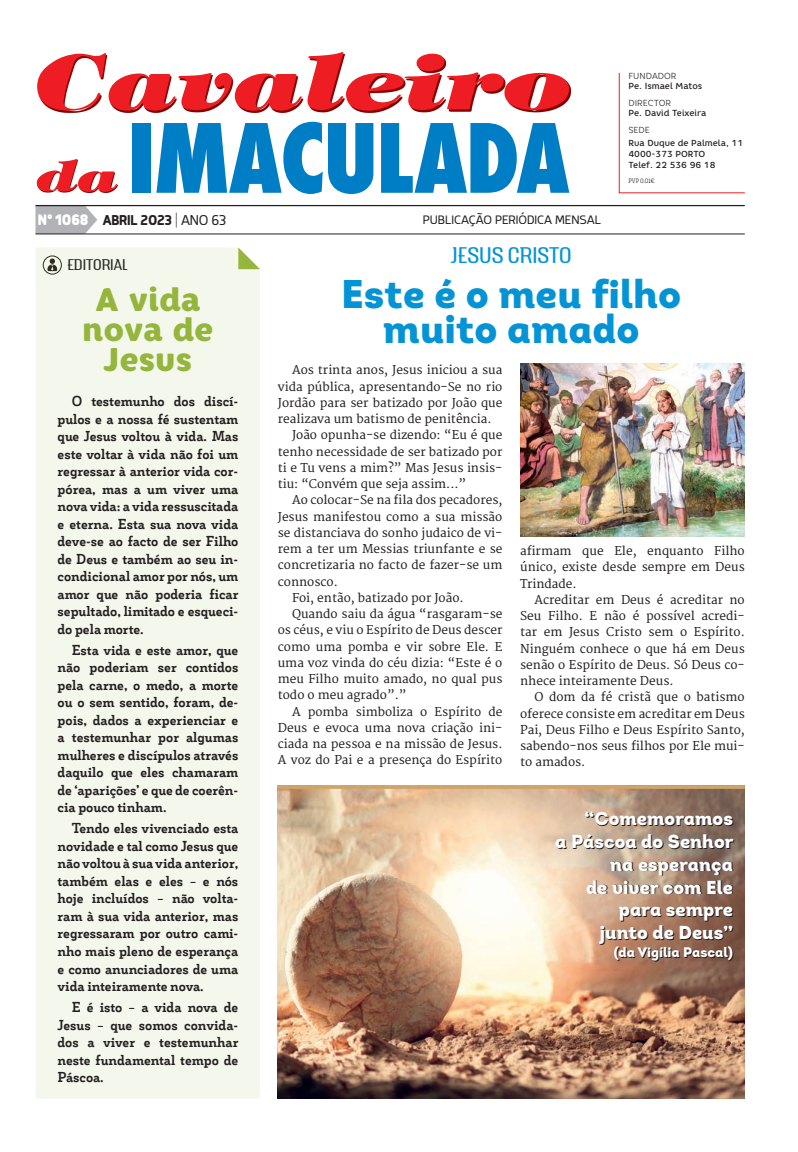
<style>
.page{position:relative;width:798px;height:1152px;background:#fff}
.page>*{position:absolute;margin:0;border:0;box-sizing:border-box;transform-origin:0 0}
.t1{font:800 condensed 92.5px "Futura";letter-spacing:-.02em;color:#007ec5;scale:.96 1}
.t2{font:italic 800 76.25px "Tiffany";color:#ee1d23;scale:1.25 1}
.t3{font:italic 800 42.5px "Tiffany";color:#ee1d23;scale:1.31 1}
.t4{font:40px/35px "Intro Black Alt";color:#0494d6;text-align:center}
.t5{font:900 32.5px/30px "Core Rhino 85";letter-spacing:-.005em;color:#96b53c;text-align:center}
.t6{font:300 20px "Triump";color:#0494d6}
.t7{font:18.75px/22.9px "Intro Black Alt";color:#fff;text-align:right}
.t8{font:700 17.5px "Mairy";letter-spacing:-.01em;color:#231f20;scale:.96 1}
.t9{font:300 15px "Mairy";color:#231f20}
.t10{font:900 13.75px/17.5px "Decour Soft";color:#231f20;text-align:justify}
.t11{font:13.75px "Intro Black Alt";color:#fff}
.t12{font:300 13.75px "Triump";color:#231f20}
.t13{font:11.88px/16.2px "Merriweather";color:#231f20;text-align:justify}
.t14{font:500 8.75px/11.2px "Core Rhino 55";color:#231f20}
.t15{font:300 8.75px "Core Rhino 35";color:#231f20}
.t16{font:6.25px "Grn D Con Reg";color:#231f20}
.s1{font-weight:900;font-size:18.75px;color:#fff}
.s2{font-weight:100}
.s3{font-weight:300}
</style>
<div class="page">
<img style="left:278px;top:789px;width:466px;height:309px">
<svg style="left:35px;top:206px;width:62px;height:27px;background:#b8b9bc"></svg>
<hr style="left:35px;top:205px;width:709px;height:1px;background:#231f20">
<hr style="left:35px;top:233px;width:709px;height:1px;background:#231f20">
<svg style="left:37px;top:160px;width:81px;height:33px"></svg>
<svg style="left:618px;top:72px;width:127px;height:121px"></svg>
<svg style="left:38px;top:54px;width:532px;height:58px"></svg>
<hr style="left:278px;top:785px;width:466px;height:4px;background:#d1a369">
<img style="left:520px;top:363px;width:224px;height:173px">
<div style="left:36px;top:247px;width:224px;height:851px;background:#f4f7eb"></div>
<h2 class="t2" style="left:32px;top:32px;width:432px">Cavaleiro</h2>
<h3 class="t3" style="left:35px;top:148px;width:64px">da</h3>
<h1 class="t1" style="left:128px;top:95px;width:462px">IMACULADA</h1>
<h3 class="t8" style="left:38px;top:209px;width:198px"><span class="s1">Nº 1068</span> ABRIL 2023 <span class="s2">|</span> <span class="s3">ANO 63</span></h3>
<p class="t9" style="left:422px;top:211px;width:180px">PUBLICAÇÃO PERIÓDICA MENSAL</p>
<p class="t12" style="left:67px;top:255px;width:62px">EDITORIAL</p>
<h3 class="t6" style="left:450px;top:242px;width:122px">JESUS CRISTO</h3>
<p class="t15" style="left:628px;top:71px;width:50px">FUNDADOR</p>
<p class="t14" style="left:628px;top:80px;width:75px">Pe. Ismael Matos</p>
<p class="t15" style="left:628px;top:98px;width:44px">DIRECTOR</p>
<p class="t14" style="left:628px;top:108px;width:79px">Pe. David Teixeira</p>
<p class="t15" style="left:628px;top:125px;width:23px">SEDE</p>
<p class="t14" style="left:628px;top:137px;width:116px">Rua Duque de Palmela, 11<br>4000-373 PORTO<br>Telef. 22 536 96 18</p>
<p class="t16" style="left:628px;top:177px;width:28px">PVP 0.01€</p>
<h3 class="t5" style="left:82px;top:285px;width:133px">A vida nova de<br>Jesus</h3>
<p class="t10" style="left:58px;top:392px;width:182px;text-indent:14px">O testemunho dos discí&shy;pulos e a nossa fé sustentam que Jesus voltou à vida. Mas este voltar à vida não foi um regressar à anterior vida cor&shy;pórea, mas a um viver uma nova vida: a vida ressuscitada e eterna. Esta sua nova vida deve-se ao facto de ser Filho de Deus e também ao seu in&shy;condicional amor por nós, um amor que não poderia ficar sepultado, limitado e esqueci&shy;do pela morte.</p>
<p class="t10" style="left:58px;top:641px;width:182px;text-indent:14px">Esta vida e este amor, que não poderiam ser contidos pela carne, o medo, a morte ou o sem sentido, foram, de&shy;pois, dados a experienciar e a testemunhar por algumas mulheres e discípulos através daquilo que eles chamaram de ‘aparições’ e que de coerên&shy;cia pouco tinham.</p>
<p class="t10" style="left:58px;top:819px;width:182px;text-indent:14px">Tendo eles vivenciado esta novidade e tal como Jesus que não voltou à sua vida anterior, também elas e eles – e nós hoje incluídos – não volta&shy;ram à sua vida anterior, mas regressaram por outro cami&shy;nho mais pleno de esperança e como anunciadores de uma vida inteiramente nova.</p>
<p class="t10" style="left:58px;top:998px;width:182px;text-indent:14px">E é isto – a vida nova de Jesus – que somos convida&shy;dos a viver e testemunhar neste fundamental tempo de Páscoa.</p>
<h3 class="t4" style="left:341px;top:276px;width:341px">Este é o meu filho muito amado</h3>
<p class="t13" style="left:292px;top:362px;width:212px">Aos trinta anos, Jesus iniciou a sua</p>
<p class="t13" style="left:278px;top:379px;width:226px">vida pública, apresentando-Se no rio</p>
<p class="t13" style="left:278px;top:395px;width:226px">Jordão para ser batizado por João que</p>
<p class="t13" style="left:278px;top:411px;width:215px">realizava um batismo de penitência.</p>
<p class="t13" style="left:292px;top:427px;width:212px">João opunha-se dizendo: “Eu é que</p>
<p class="t13" style="left:278px;top:444px;width:226px">tenho necessidade de ser batizado por</p>
<p class="t13" style="left:278px;top:460px;width:226px">ti e Tu vens a mim?” Mas Jesus insis-</p>
<p class="t13" style="left:278px;top:476px;width:190px">tiu: “Convém que seja assim...”</p>
<p class="t13" style="left:292px;top:492px;width:212px">Ao colocar-Se na fila dos pecadores,</p>
<p class="t13" style="left:278px;top:509px;width:226px">Jesus manifestou como a sua missão</p>
<p class="t13" style="left:278px;top:525px;width:226px">se distanciava do sonho judaico de vi-</p>
<p class="t13" style="left:278px;top:541px;width:226px">rem a ter um Messias triunfante e se</p>
<p class="t13" style="left:278px;top:557px;width:226px">concretizaria no facto de fazer-se um</p>
<p class="t13" style="left:278px;top:574px;width:61px">connosco.</p>
<p class="t13" style="left:292px;top:590px;width:173px">Foi, então, batizado por João.</p>
<p class="t13" style="left:292px;top:606px;width:212px">Quando saiu da água “rasgaram-se</p>
<p class="t13" style="left:278px;top:622px;width:226px">os céus, e viu o Espírito de Deus descer</p>
<p class="t13" style="left:278px;top:639px;width:226px">como uma pomba e vir sobre Ele. E</p>
<p class="t13" style="left:278px;top:655px;width:226px">uma voz vinda do céu dizia: “Este é o</p>
<p class="t13" style="left:278px;top:671px;width:226px">meu Filho muito amado, no qual pus</p>
<p class="t13" style="left:278px;top:687px;width:130px">todo o meu agrado”.”</p>
<p class="t13" style="left:292px;top:704px;width:212px">A pomba simboliza o Espírito de</p>
<p class="t13" style="left:278px;top:720px;width:226px">Deus e evoca uma nova criação ini-</p>
<p class="t13" style="left:278px;top:736px;width:226px">ciada na pessoa e na missão de Jesus.</p>
<p class="t13" style="left:278px;top:752px;width:226px">A voz do Pai e a presença do Espírito</p>
<p class="t13" style="left:520px;top:543px;width:226px">afirmam que Ele, enquanto Filho único, existe desde sempre em Deus Trindade.</p>
<p class="t13" style="left:520px;top:592px;width:226px;text-indent:14px">Acreditar em Deus é acreditar no Seu Filho. E não é possível acredi&shy;tar em Jesus Cristo sem o Espírito.<br>Ninguém conhece o que há em Deus senão o Espírito de Deus. Só Deus co&shy;nhece inteiramente Deus.</p>
<p class="t13" style="left:520px;top:689px;width:226px;text-indent:14px">O dom da fé cristã que o batismo oferece consiste em acreditar em Deus Pai, Deus Filho e Deus Espírito Santo, sabendo-nos seus filhos por Ele mui&shy;to amados.</p>
<h3 class="t7" style="left:555px;top:806px;width:180px">“Comemoramos<br>a Páscoa do Senhor na esperança<br>de viver com Ele para sempre<br>junto de Deus”</h3>
<p class="t11" style="left:613px;top:943px;width:121px">(da Vigília Pascal)</p>
</div>
